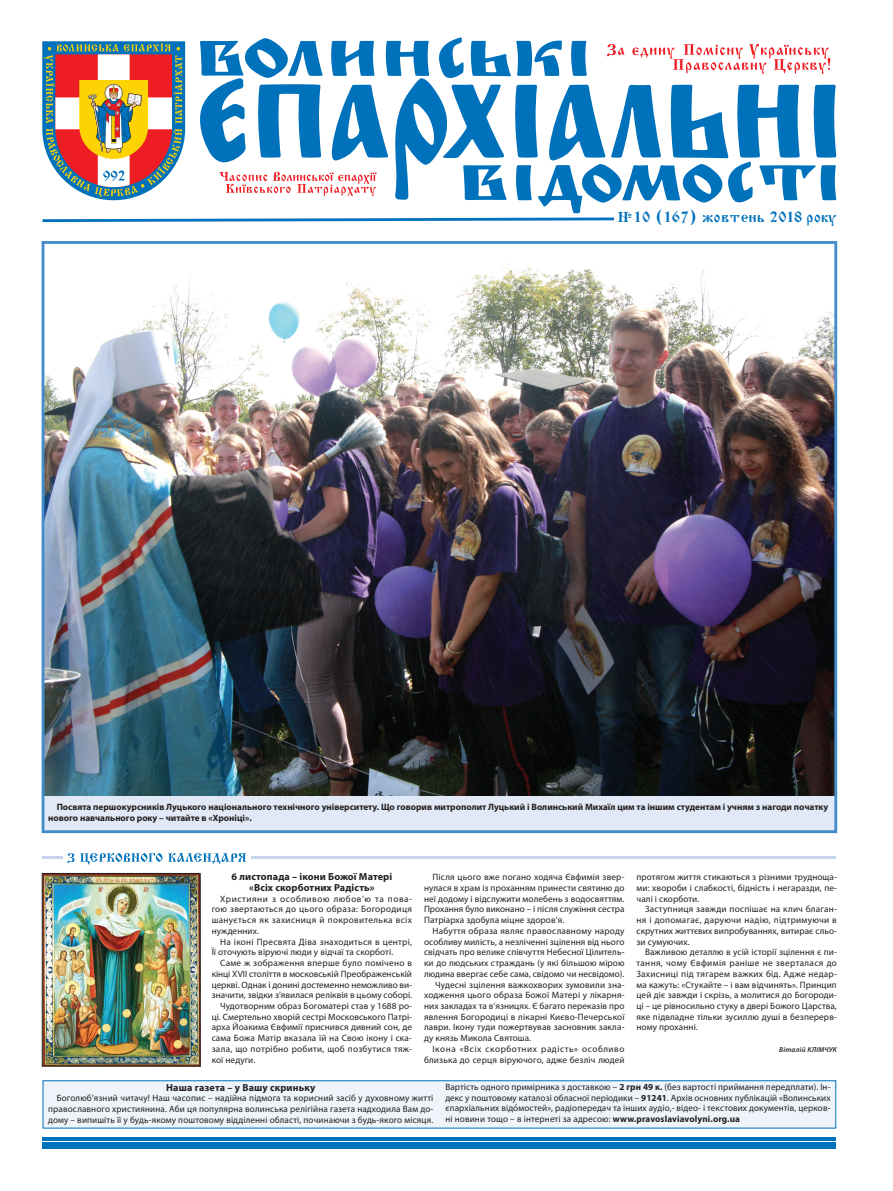
<style>
.page{position:relative;width:893px;height:1191px;background:#fff}
.page>*{position:absolute;margin:0;border:0;box-sizing:border-box;transform-origin:0 0}
.t1{font:15px "Izhitsa C";letter-spacing:.05em;color:#0072bc}
.t2{font:700 10.2px/10.7px "Myriad Pro";letter-spacing:.01em;color:#231f20;text-align:center}
.t3{font:9.2px/10.7px "Myriad Pro";letter-spacing:.01em;color:#231f20;text-align:justify}
.t4{font:700 9.2px/10.7px "Myriad Pro";color:#231f20}
.t5{font:9.2px "Myriad Pro";letter-spacing:.03em;color:#231f20}
.t6{font:9.2px "Myriad Pro";letter-spacing:.06em;color:#231f20}
.t7{font:italic 600 7.2px "Myriad Pro";letter-spacing:.03em;color:#231f20}
.s1{font-family:"Cyrillic Old";color:#0070ba}
.s2{font-weight:700}
</style>
<div class="page">
<div style="left:43px;top:242px;width:793px;height:589px;background:#e1e9f6"></div>
<img style="left:46px;top:245px;width:787px;height:550px">
<div style="left:42px;top:241px;width:795px;height:592px;border:3px solid #448dcb"></div>
<div style="left:43px;top:1080px;width:793px;height:48px;background:#eff4fa"></div>
<div style="left:43px;top:1142px;width:793px;height:7px;background:#0072bc"></div>
<hr style="left:43px;top:1137px;width:793px;height:3px;background:#0072bc">
<svg style="left:42px;top:37px;width:794px;height:186px"></svg>
<img style="left:44px;top:875px;width:154px;height:189px">
<div style="left:42px;top:873px;width:158px;height:193px;border:1px solid #231f20"></div>
<hr style="left:251px;top:856px;width:585px;height:2px;background:#c6d5ed">
<hr style="left:43px;top:856px;width:20px;height:2px;background:#c6d5ed">
<svg style="left:67px;top:853px;width:179px;height:11px"></svg>
<h1 class="t1" style="left:618px;top:208px;width:220px"><span class="s1">№</span> 10 (167) жовт нь 2018 року</h1>
<p class="t4" style="left:48px;top:801px;width:782px;text-indent:9px">Посвята першокурсників Луцького національного технічного університету. Що говорив митрополит Луцький і Волинський Михаїл цим та іншим студентам і учням з нагоди початку нового навчального року – читайте в «Хроніці».</p>
<p class="t2" style="left:232px;top:871px;width:162px">6 листопада – ікони Божої Матері «Всіх скорботних Радість»</p>
<p class="t3" style="left:212px;top:893px;width:202px;text-indent:9px">Християни з особливою любов’ю та пова&shy;гою звертаються до цього образа: Богородиця шанується як захисниця й покровителька всіх нужденних.</p>
<p class="t3" style="left:212px;top:936px;width:202px;text-indent:9px">На іконі Пресвята Діва знаходиться в центрі,<br>Її оточують віруючі люди у відчаї та скорботі.</p>
<p class="t5" style="left:220px;top:957px;width:193px">Саме ж зображення вперше було помічено в</p>
<p class="t3" style="left:212px;top:968px;width:202px">кінці XVII століття в московській Преображенській</p>
<p class="t3" style="left:212px;top:979px;width:202px">церкві. Однак і донині достеменно неможливо ви-</p>
<p class="t3" style="left:212px;top:989px;width:202px">значити, звідки з’явилася реліквія в цьому соборі.</p>
<p class="t3" style="left:220px;top:1000px;width:193px">Чудотворним образ Богоматері став у 1688 ро-</p>
<p class="t3" style="left:212px;top:1011px;width:202px">ці. Смертельно хворій сестрі Московського Патрі-</p>
<p class="t3" style="left:212px;top:1022px;width:202px">арха Йоакима Євфимії приснився дивний сон, де</p>
<p class="t3" style="left:212px;top:1032px;width:202px">сама Божа Матір вказала їй на Свою ікону і ска-</p>
<p class="t5" style="left:212px;top:1043px;width:202px">зала, що потрібно робити, щоб позбутися тяж-</p>
<p class="t3" style="left:212px;top:1054px;width:45px">кої недуги.</p>
<p class="t3" style="left:424px;top:871px;width:202px;text-indent:9px">Після цього вже погано ходяча Євфимія звер&shy;нулася в храм із проханням принести святиню до неї додому і відслужити молебень з водосвяттям.<br>Прохання було виконано – і після служіння сестра Патріарха здобула міцне здоров’я.</p>
<p class="t3" style="left:433px;top:925px;width:193px">Набуття образа являє православному народу</p>
<p class="t3" style="left:424px;top:936px;width:202px">особливу милість, а незліченні зцілення від нього</p>
<p class="t3" style="left:424px;top:946px;width:202px">свідчать про велике співчуття Небесної Цілитель-</p>
<p class="t3" style="left:424px;top:957px;width:202px">ки до людських страждань (у які більшою мірою</p>
<p class="t3" style="left:424px;top:968px;width:202px">людина ввергає себе сама, свідомо чи несвідомо).</p>
<p class="t3" style="left:435px;top:979px;width:191px">Чудесні зцілення важкохворих зумовили зна-</p>
<p class="t3" style="left:424px;top:989px;width:202px">ходження цього образа Божої Матері у лікарня-</p>
<p class="t3" style="left:424px;top:1000px;width:202px">них закладах та в’язницях. Є багато переказів про</p>
<p class="t3" style="left:424px;top:1011px;width:202px">явлення Богородиці в лікарні Києво-Печерської</p>
<p class="t3" style="left:424px;top:1022px;width:202px">лаври. Ікону туди пожертвував засновник закла-</p>
<p class="t3" style="left:424px;top:1032px;width:109px">ду князь Микола Святоша.</p>
<p class="t6" style="left:433px;top:1043px;width:193px">Ікона «Всіх скорботних радість» особливо</p>
<p class="t3" style="left:424px;top:1054px;width:202px">близька до серця віруючого, адже безліч людей</p>
<p class="t3" style="left:636px;top:871px;width:202px">протягом життя стикаються з різними трудноща&shy;ми: хвороби і слабкості, бідність і негаразди, пе&shy;чалі і скорботи.</p>
<p class="t3" style="left:636px;top:903px;width:202px;text-indent:9px">Заступниця завжди поспішає на клич благан&shy;ня і допомагає, даруючи надію, підтримуючи в скрутних життєвих випробуваннях, витирає сльо&shy;зи сумуючих.</p>
<p class="t3" style="left:636px;top:946px;width:202px;text-indent:9px">Важливою деталлю в усій історії зцілення є пи&shy;тання, чому Євфимія раніше не зверталася до Захисниці під тягарем важких бід. Адже недар&shy;ма кажуть: «Стукайте – і вам відчинять». Принцип цей діє завжди і скрізь, а молитися до Богороди&shy;ці – це рівносильно стуку в двері Божого Царства, яке підвладне тільки зусиллю душі в безперерв&shy;ному проханні.</p>
<p class="t7" style="left:779px;top:1045px;width:59px">Віталій КЛІМЧУК</p>
<p class="t2" style="left:166px;top:1081px;width:151px">Наша газета – у Вашу скриньку</p>
<p class="t3" style="left:48px;top:1092px;width:387px;text-indent:9px">Боголюб’язний читачу! Наш часопис – надійна підмога та корисний засіб у духовному житті православного християнина. Аби ця популярна волинська релігійна газета надходила Вам до&shy;дому – випишіть її у будь-якому поштовому відділенні області, починаючи з будь-якого місяця.</p>
<p class="t3" style="left:445px;top:1081px;width:387px">Вартість одного примірника з доставкою – <span class="s2">2 грн 49 к.</span> (без вартості приймання передплати). Ін&shy;декс у поштовому каталозі обласної періодики – <span class="s2">91241</span>. Архів основних публікацій «Волинських єпархіальних відо’мостей», радіопередач та інших аудіо,- відео- і текстових документів, церков&shy;ні новини тощо – в інтернеті за адресою: <span class="s2">www.pravoslaviavolyni.org.ua</span></p>
</div>
